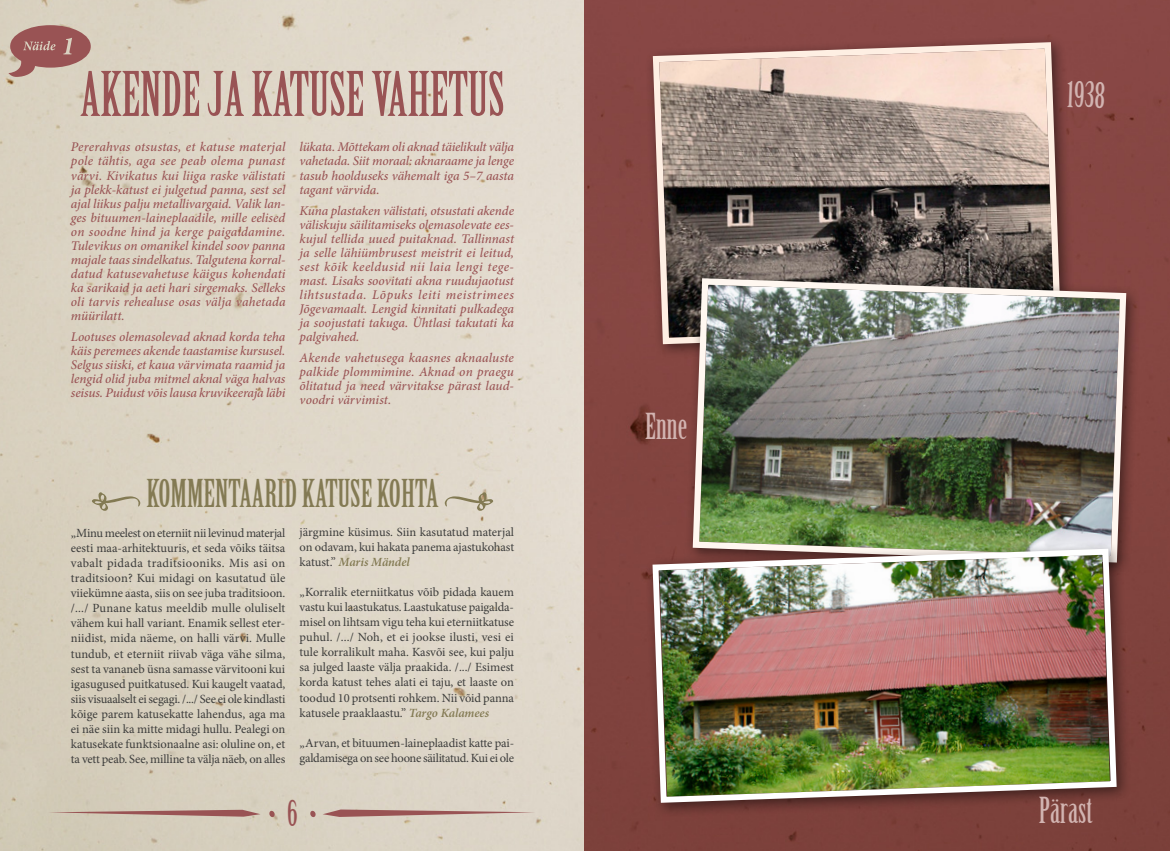
<style>
.page{position:relative;width:1170px;height:851px;background:#fff}
.page>*{position:absolute;margin:0;border:0;box-sizing:border-box;transform-origin:0 0}
.t1{font:60px "Birch Std";color:#995354}
.t2{font:37.5px "Birch Std";color:#837a53}
.t3{font:35px "Birch Std";color:#d2b4b1}
.t4{font:35px "Birch Std";color:#995354}
.t5{font:italic 500 13.25px/14px "Minion Pro";color:#995354;text-align:justify}
.t6{font:12.5px/15px "Minion Pro";letter-spacing:-.01em;color:#3c3c3b;text-align:justify}
.s1{font-weight:600;font-style:italic;color:#837a53}
</style>
<div class="page">
<img style="left:0;top:0;width:585px;height:850px">
<svg style="left:48px;top:809px;width:212px;height:7px"></svg>
<svg style="left:268px;top:810px;width:7px;height:7px"></svg>
<svg style="left:309px;top:810px;width:7px;height:7px"></svg>
<svg style="left:322px;top:809px;width:213px;height:7px"></svg>
<div style="left:585px;top:0;width:584px;height:850px;background:#844541"></div>
<svg style="left:445px;top:492px;width:48px;height:18px"></svg>
<svg style="left:92px;top:492px;width:48px;height:18px"></svg>
<div style="left:644px;top:34px;width:432px;height:325px;background:#864744"></div>
<svg style="left:651px;top:41px;width:413px;height:306px;background:#95847b"></svg>
<div style="left:684px;top:270px;width:457px;height:307px;background:#000;opacity:.5"></div>
<img style="left:689px;top:275px;width:440px;height:265px">
<div style="left:644px;top:540px;width:487px;height:277px;background:#000;opacity:.5"></div>
<img style="left:649px;top:545px;width:470px;height:260px">
<svg style="left:8px;top:25px;width:83px;height:52px;background:#b0817b"></svg>
<h1 class="t1" style="left:80px;top:60px;width:423px">AKENDE JA KATUSE VAHETUS</h1>
<p class="t5" style="left:71px;top:140px;width:216px">Pererahvas otsustas, et katuse materjal pole tähtis, aga see peab olema punast värvi. Kivikatus kui liiga raske välistati ja plekk-katust ei julgetud panna, sest sel ajal liikus palju metallivargaid. Valik lan&shy;ges bituumen-laineplaadile, mille eelised on soodne hind ja kerge paigaldamine.<br>Tulevikus on omanikel kindel soov panna majale taas sindelkatus. Talgutena korral&shy;datud katusevahetuse käigus kohendati ka sarikaid ja aeti hari sirgemaks. Selleks oli tarvis rehealuse osas välja vahetada müürilatt.</p>
<p class="t5" style="left:71px;top:329px;width:216px">Lootuses olemasolevad aknad korda teha käis peremees akende taastamise kursusel.<br>Selgus siiski, et kaua värvimata raamid ja lengid olid juba mitmel aknal väga halvas seisus. Puidust võis lausa kruvikeeraja läbi</p>
<p class="t5" style="left:299px;top:140px;width:216px">lükata. Mõttekam oli aknad täielikult välja vahetada. Siit moraal: aknaraame ja lenge tasub hoolduseks vähemalt iga 5–7 aasta tagant värvida.</p>
<p class="t5" style="left:299px;top:203px;width:216px">Kuna plastaken välistati, otsustati akende väliskuju säilitamiseks olemasolevate ees&shy;kujul tellida uued puitaknad. Tallinnast ja selle lähiümbrusest meistrit ei leitud, sest kõik keeldusid nii laia lengi tege&shy;mast. Lisaks soovitati akna ruudujaotust lihtsustada. Lõpuks leiti meistrimees Jõgevamaalt. Lengid kinnitati pulkadega ja soojustati takuga. Ühtlasi takutati ka palgivahed.</p>
<p class="t5" style="left:299px;top:350px;width:216px">Akende vahetusega kaasnes aknaaluste palkide plommimine. Aknad on praegu õlitatud ja need värvitakse pärast laud&shy;voodri värvimist.</p>
<h2 class="t2" style="left:146px;top:472px;width:293px">KOMMENTAARID KATUSE KOHTA</h2>
<p class="t6" style="left:71px;top:526px;width:216px">„Minu meelest on eterniit nii levinud materjal eesti maa-arhitektuuris, et seda võiks täitsa vabalt pidada traditsiooniks. Mis asi on traditsioon? Kui midagi on kasutatud üle viiekümne aasta, siis on see juba traditsioon. /.../ Punane katus meeldib mulle oluliselt vähem kui hall variant. Enamik sellest eter&shy;niidist, mida näeme, on halli värvi. Mulle tundub, et eterniit riivab väga vähe silma, sest ta vananeb üsna samasse värvitooni kui igasugused puitkatused. Kui kaugelt vaatad, siis visuaalselt ei segagi. /.../ See ei ole kindlasti kõige parem katusekatte lahendus, aga ma ei näe siin ka mitte midagi hullu. Pealegi on katusekate funktsionaalne asi: oluline on, et ta vett peab. See, milline ta välja näeb, on alles</p>
<p class="t6" style="left:299px;top:525px;width:216px">järgmine küsimus. Siin kasutatud materjal on odavam, kui hakata panema ajastukohast katust.” <span class="s1">Maris Mändel</span></p>
<p class="t6" style="left:299px;top:585px;width:216px">„Korralik eterniitkatus võib pidada kauem vastu kui laastukatus. Laastukatuse paigalda&shy;misel on lihtsam vigu teha kui eterniitkatuse puhul. /.../ Noh, et ei jookse ilusti, vesi ei tule korralikult maha. Kasvõi see, kui palju sa julged laaste välja praakida. /.../ Esimest korda katust tehes alati ei taju, et laaste on toodud 10 protsenti rohkem. Nii võid panna katusele praaklaastu.” <span class="s1">Targo Kalamees</span></p>
<p class="t6" style="left:299px;top:735px;width:216px">„Arvan, et bituumen-laineplaadist katte pai&shy;galdamisega on see hoone säilitatud. Kui ei ole</p>
<h3 class="t4" style="left:287px;top:793px;width:12px">6</h3>
<h3 class="t3" style="left:645px;top:407px;width:43px">ENNE</h3>
<h3 class="t3" style="left:1067px;top:74px;width:39px;rotate:2deg">1938</h3>
<h3 class="t3" style="left:1038px;top:790px;width:55px">PÄRAST</h3>
</div>
